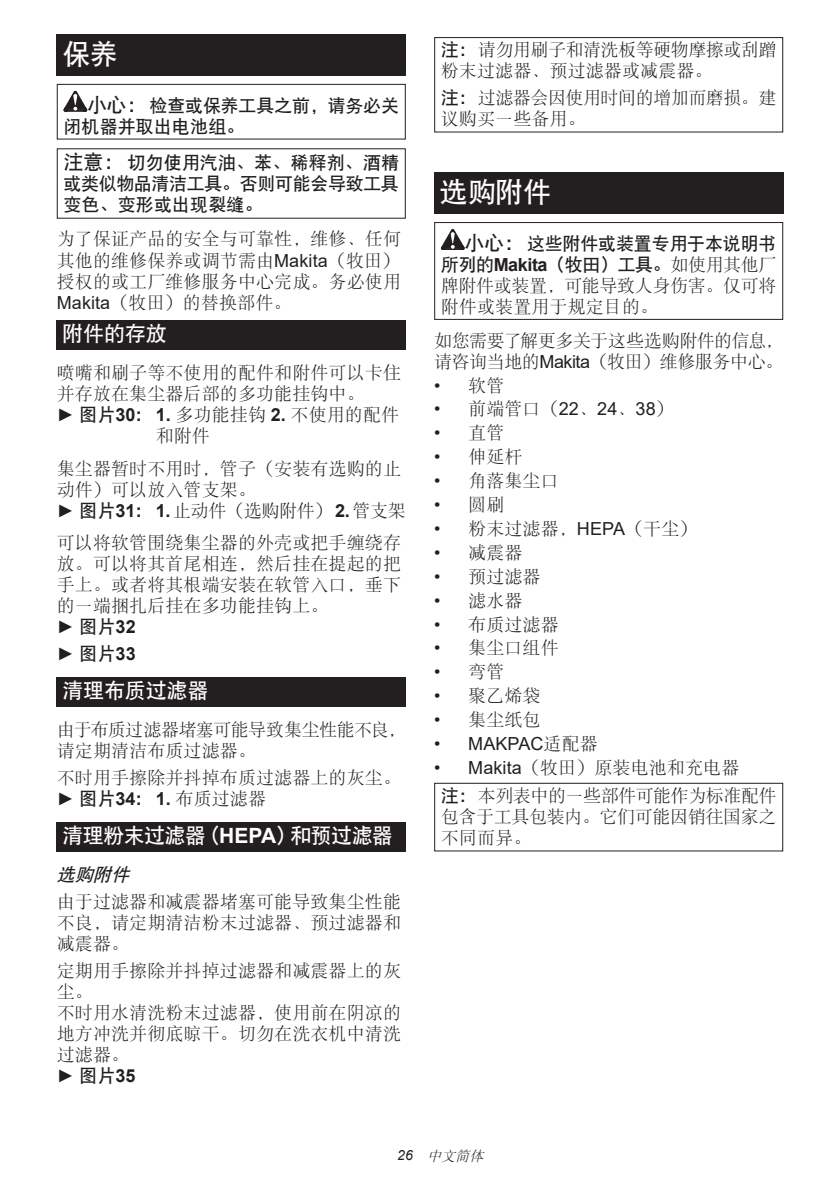
<style>
.page{position:relative;width:840px;height:1191px;background:#fff}
.page>*{position:absolute;margin:0;border:0;box-sizing:border-box;transform-origin:0 0}
.t1{font:28px "DFP Hei W7";letter-spacing:-.01em;color:#fff}
.t2{font:21px "DFP Hei W7";letter-spacing:-.03em;color:#fff}
.t3{font:21px "DFP Hei W7";letter-spacing:-.01em;color:#fff}
.t4{font:18px/21px "DFP Song W3";letter-spacing:.005em;color:#231f20;text-align:justify}
.t5{font:18px/21px "DFP Song W3";letter-spacing:-.025em;color:#231f20}
.t6{font:18px/21px "DFP Hei W7";letter-spacing:-.01em;color:#231f20}
.t7{font:18px/21px "DFP Song W3";letter-spacing:-.02em;color:#231f20}
.t8{font:18px/21px "DFP Song W3";letter-spacing:-.015em;color:#231f20}
.t9{font:700 18px "Arial";color:#231f20}
.t10{font:18px "Arial";letter-spacing:.005em;color:#231f20}
.t11{font:italic 18px "DFP Hei W7";color:#231f20}
.t12{font:italic 14px "DFP Song W3";color:#231f20}
.s1{font-size:20px}
.s2{font-family:"Arial"}
.s3{font-family:"DFP Hei W7"}
.s4{font-family:"Arial";font-weight:700}
.s5{font-weight:400}
.s6{font-family:"DFP Hei W7";font-weight:400}
.s7{font-family:"DFP Song W3";font-weight:400}
.s8{font-family:"DFP Song W3"}
</style>
<div class="page">
<div style="left:57px;top:34px;width:348px;height:41px;background:#231f20"></div>
<svg style="left:63px;top:91px;width:24px;height:21px"></svg>
<div style="left:57px;top:84px;width:348px;height:56px;border:1px solid #231f20"></div>
<div style="left:57px;top:320px;width:348px;height:29px;background:#231f20"></div>
<div style="left:57px;top:677px;width:348px;height:29px;background:#231f20"></div>
<div style="left:57px;top:822px;width:348px;height:29px;background:#231f20"></div>
<div style="left:434px;top:37px;width:348px;height:95px;border:1px solid #231f20"></div>
<div style="left:434px;top:172px;width:348px;height:41px;background:#231f20"></div>
<svg style="left:440px;top:229px;width:24px;height:21px"></svg>
<div style="left:434px;top:222px;width:348px;height:98px;border:1px solid #231f20"></div>
<div style="left:434px;top:783px;width:348px;height:68px;border:1px solid #231f20"></div>
<h1 class="t1" style="left:62px;top:40px;width:57px">保养</h1>
<p class="t6" style="left:63px;top:95px;width:337px;text-indent:24px"><span class="s1">小心：</span>检查或保养工具之前，请务必关闭机器并取出电池组。</p>
<p class="t6" style="left:63px;top:152px;width:337px;text-align:justify"><span class="s1">注意：</span>切勿使用汽油、苯、稀释剂、酒精或类似物品清洁工具。否则可能会导致工具变色、变形或出现裂缝。</p>
<p class="t4" style="left:57px;top:228px;width:345px">为了保证产品的安全与可靠性，维修、任何其他的维修保养或调节需由<span class="s2">Makita</span>（牧田）授权的或工厂维修服务中心完成。务必使用<span class="s2">Makita</span>（牧田）的替换部件。</p>
<p class="t3" style="left:62px;top:323px;width:106px">附件的存放</p>
<p class="t4" style="left:57px;top:362px;width:345px">喷嘴和刷子等不使用的配件和附件可以卡住</p>
<p class="t4" style="left:57px;top:383px;width:309px">并存放在集尘器后部的多功能挂钩中。</p>
<p class="t4" style="left:57px;top:404px;width:344px"><span class="s2">►</span> <span class="s3">图片</span><span class="s4">30: 1.</span> 多功能挂钩 <span class="s4">2.</span> 不使用的配件</p>
<p class="t4" style="left:156px;top:425px;width:56px">和附件</p>
<p class="t4" style="left:57px;top:457px;width:350px;text-align:left">集尘器暂时不用时，管子（安装有选购的止动件）可以放入管支架。<br><span class="s2">►</span> <span class="s3">图片</span><span class="s4">31: 1.</span>止动件（选购附件）<span class="s4">2.</span>管支架</p>
<p class="t4" style="left:57px;top:532px;width:345px">可以将软管围绕集尘器的外壳或把手缠绕存放。可以将其首尾相连，然后挂在提起的把手上。或者将其根端安装在软管入口，垂下的一端捆扎后挂在多功能挂钩上。</p>
<p class="t6" style="left:57px;top:613px;width:80px;line-height:26.8px"><span class="s2">►</span> 图片<span class="s4">32 </span><span class="s2">►</span> 图片<span class="s4">33</span></p>
<p class="t3" style="left:62px;top:680px;width:147px">清理布质过滤器</p>
<p class="t8" style="left:57px;top:719px;width:350px">由于布质过滤器堵塞可能导致集尘性能不良，请定期清洁布质过滤器。</p>
<p class="t4" style="left:57px;top:767px;width:345px">不时用手擦除并抖掉布质过滤器上的灰尘。</p>
<p class="t9" style="left:57px;top:786px;width:211px"><span class="s5">►</span> <span class="s6">图片</span>34: 1. <span class="s7">布质过滤器</span></p>
<p class="t2" style="left:62px;top:825px;width:332px">清理粉末过滤器（<span class="s4">HEPA</span>）和预过滤器</p>
<p class="t11" style="left:57px;top:865px;width:79px">选购附件</p>
<p class="t4" style="left:57px;top:890px;width:345px">由于过滤器和减震器堵塞可能导致集尘性能不良，请定期清洁粉末过滤器、预过滤器和减震器。</p>
<p class="t4" style="left:57px;top:959px;width:345px;text-align:left">定期用手擦除并抖掉过滤器和减震器上的灰尘。<br>不时用水清洗粉末过滤器，使用前在阴凉的地方冲洗并彻底晾干。切勿在洗衣机中清洗过滤器。</p>
<p class="t6" style="left:57px;top:1065px;width:80px"><span class="s2">►</span> 图片<span class="s4">35</span></p>
<p class="t5" style="left:440px;top:39px;width:337px"><span class="s3">注：</span>请勿用刷子和清洗板等硬物摩擦或刮蹭粉末过滤器、预过滤器或减震器。</p>
<p class="t5" style="left:440px;top:87px;width:337px"><span class="s3">注：</span>过滤器会因使用时间的增加而磨损。建议购买一些备用。</p>
<h1 class="t1" style="left:439px;top:178px;width:113px">选购附件</h1>
<p class="t6" style="left:440px;top:233px;width:337px;text-align:right"><span class="s1">小心：</span>这些附件或装置专用于本说明书<br>所列的<span class="s4">Makita</span>（牧田）工具。<span class="s8">如使用其他厂</span></p>
<p class="t7" style="left:440px;top:275px;width:337px">牌附件或装置，可能导致人身伤害。仅可将附件或装置用于规定目的。</p>
<p class="t5" style="left:434px;top:330px;width:350px">如您需要了解更多关于这些选购附件的信息，请咨询当地的<span class="s2">Makita</span>（牧田）维修服务中心。</p>
<p class="t4" style="left:434px;top:374px;width:72px"><span class="s2">•</span> 软管</p>
<p class="t4" style="left:434px;top:398px;width:241px"><span class="s2">•</span> 前端管口（<span class="s2">22</span>、<span class="s2">24</span>、<span class="s2">38</span>）</p>
<p class="t4" style="left:434px;top:422px;width:72px"><span class="s2">•</span> 直管</p>
<p class="t4" style="left:434px;top:446px;width:90px"><span class="s2">•</span> 伸延杆</p>
<p class="t4" style="left:434px;top:470px;width:126px"><span class="s2">•</span> 角落集尘口</p>
<p class="t4" style="left:434px;top:494px;width:72px"><span class="s2">•</span> 圆刷</p>
<p class="t4" style="left:434px;top:518px;width:265px"><span class="s2">•</span> 粉末过滤器，<span class="s2">HEPA</span>（干尘）</p>
<p class="t4" style="left:434px;top:542px;width:90px"><span class="s2">•</span> 减震器</p>
<p class="t4" style="left:434px;top:566px;width:108px"><span class="s2">•</span> 预过滤器</p>
<p class="t4" style="left:434px;top:589px;width:90px"><span class="s2">•</span> 滤水器</p>
<p class="t4" style="left:434px;top:613px;width:126px"><span class="s2">•</span> 布质过滤器</p>
<p class="t4" style="left:434px;top:637px;width:126px"><span class="s2">•</span> 集尘口组件</p>
<p class="t4" style="left:434px;top:661px;width:72px"><span class="s2">•</span> 弯管</p>
<p class="t4" style="left:434px;top:685px;width:108px"><span class="s2">•</span> 聚乙烯袋</p>
<p class="t4" style="left:434px;top:709px;width:108px"><span class="s2">•</span> 集尘纸包</p>
<p class="t10" style="left:434px;top:731px;width:165px">• MAKPAC<span class="s8">适配器</span></p>
<p class="t5" style="left:440px;top:753px;width:337px;line-height:28px;text-indent:-7px"><span class="s2">• Makita</span>（牧田）原装电池和充电器<br><span class="s3">注：</span>本列表中的一些部件可能作为标准配件</p>
<p class="t7" style="left:440px;top:806px;width:337px">包含于工具包装内。它们可能因销往国家之不同而异。</p>
<p class="t12" style="left:397px;top:1148px;width:91px"><span class="s2">2 6</span> 中文简体</p>
</div>
